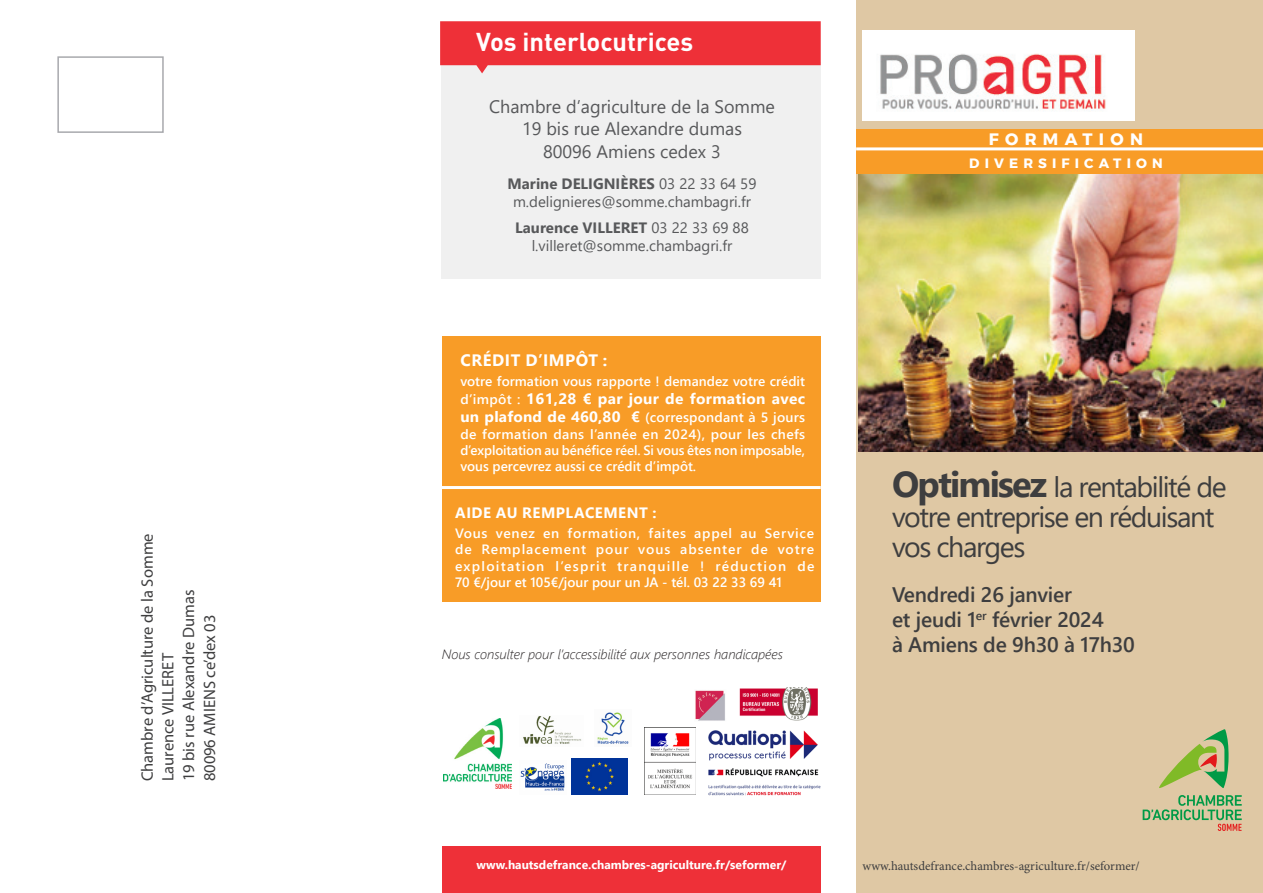
<style>
.page{position:relative;width:1263px;height:893px;background:#fff}
.page>*{position:absolute;margin:0;border:0;box-sizing:border-box;transform-origin:0 0}
.t1{font:28.5px/30px "Segoe UI";letter-spacing:-.05em;color:#3e3e3f}
.t2{font:700 25.5px "DIN";color:#fff}
.t3{font:600 21px "Segoe UI";letter-spacing:-.01em;color:#3e3e3f}
.t4{font:18px/23.4px "Segoe UI";color:#57585a;text-align:center}
.t5{font:16.5px "Myriad Pro";color:#3e3e3f}
.t6{font:700 16.5px "Segoe UI";letter-spacing:.035em;color:#fff}
.t7{font:700 16.5px "Montserrat";letter-spacing:.38em;color:#fff}
.t8{font:15px/18px "Segoe UI";color:#57585a;text-align:center}
.t9{font:700 15px "Segoe UI";letter-spacing:.02em;color:#fff}
.t10{font:600 13.5px/16.2px "Segoe UI";color:#fff;text-align:justify}
.t11{font:italic 300 13.5px "Segoe UI";color:#231f20}
.t12{font:700 13.5px "Montserrat";letter-spacing:.38em;color:#fff}
.t13{font:12.75px "Minion Pro";color:#3e3e3f}
.t14{font:700 12px "Segoe UI";color:#fff}
.s1{font-weight:700}
.s2{font-weight:600;font-size:13.5px}
.s3{font-weight:700;font-size:15px}
.s4{font-weight:700;font-size:36px}
</style>
<div class="page">
<div style="left:441px;top:62px;width:380px;height:217px;background:#f0f0f0"></div>
<div style="left:442px;top:846px;width:379px;height:47px;background:#ee3038"></div>
<div style="left:57px;top:56px;width:107px;height:77px;border:2px solid #a8a9ad"></div>
<svg style="left:440px;top:21px;width:381px;height:52px;background:#ee4d54"></svg>
<div style="left:442px;top:336px;width:379px;height:156px;background:#f89c27"></div>
<div style="left:442px;top:492px;width:379px;height:110px;background:#f89c27"></div>
<div style="left:856px;top:0;width:407px;height:893px;background:#dfc8a4"></div>
<img style="left:862px;top:31px;width:273px;height:89px">
<div style="left:856px;top:129px;width:407px;height:45px;background:#f89c27"></div>
<hr style="left:856px;top:147px;width:407px;height:3px;background:#fff">
<img style="left:859px;top:174px;width:404px;height:278px">
<img style="left:520px;top:763px;width:45px;height:28px">
<img style="left:571px;top:759px;width:57px;height:35px">
<img style="left:444px;top:718px;width:68px;height:70px">
<img style="left:523px;top:716px;width:59px;height:28px">
<img style="left:644px;top:727px;width:52px;height:67px">
<img style="left:695px;top:690px;width:30px;height:31px">
<img style="left:597px;top:712px;width:32px;height:32px">
<img style="left:739px;top:687px;width:79px;height:34px">
<img style="left:708px;top:730px;width:113px;height:66px">
<hr style="left:442px;top:486px;width:379px;height:3px;background:#fff">
<svg style="left:1159px;top:729px;width:69px;height:59px"></svg>
<svg style="left:1143px;top:795px;width:99px;height:36px"></svg>
<p class="t5" style="left:137px;top:781px;width:249px;rotate:-90deg">Chambre d’Agriculture de la Somme</p>
<p class="t5" style="left:158px;top:781px;width:130px;rotate:-90deg">Laurence VILLERET</p>
<p class="t5" style="left:179px;top:781px;width:193px;rotate:-90deg">19 bis rue Alexandre Dumas</p>
<p class="t5" style="left:199px;top:781px;width:168px;rotate:-90deg">80096 AMIENS ce’dex 03</p>
<p class="t2" style="left:476px;top:25px;width:219px">Vos interlocutrices</p>
<p class="t4" style="left:489px;top:93px;width:287px">Chambre d’agriculture de la Somme</p>
<p class="t4" style="left:522px;top:115px;width:221px">19 bis rue Alexandre dumas<br>80096 Amiens cedex 3</p>
<p class="t8" style="left:507px;top:173px;width:250px"><span class="s1">Marine DELIGNIÈRES</span> 03 22 33 64 59 m.delignieres@somme.chambagri.fr</p>
<p class="t8" style="left:515px;top:218px;width:235px"><span class="s1">Laurence VILLERET</span> 03 22 33 69 88 l.villeret@somme.chambagri.fr</p>
<p class="t6" style="left:461px;top:345px;width:148px">CRÉDIT D’IMPÔT :</p>
<p class="t10" style="left:460px;top:372px;width:346px">votre formation vous rapporte ! demandez votre crédit</p>
<p class="t9" style="left:460px;top:385px;width:346px"><span class="s2">d’impôt :</span> 161,28 € par jour de formation avec</p>
<p class="t10" style="left:460px;top:408px;width:346px"><span class="s3">un plafond de 460,80 €</span> (correspondant à 5 jours de formation dans l’année en 2024), pour les chefs d’exploitation au bénéfice réel. Si vous êtes non imposable, vous percevrez aussi ce crédit d’impôt.</p>
<p class="t9" style="left:455px;top:498px;width:203px">AIDE AU REMPLACEMENT :</p>
<p class="t10" style="left:455px;top:524px;width:361px">Vous venez en formation, faites appel au Service de Remplacement pour vous absenter de votre exploitation l’esprit tranquille ! réduction de 70 €/jour et 105€/jour pour un JA - tél. 03 22 33 69 41</p>
<p class="t11" style="left:442px;top:641px;width:343px">Nous consulter pour l’accessibilité aux personnes handicapées</p>
<p class="t7" style="left:989px;top:126px;width:156px">FORMATION</p>
<p class="t12" style="left:969px;top:152px;width:195px">DIVERSIFICATION</p>
<p class="t1" style="left:892px;top:470px;width:336px"><span class="s4">Optimisez</span> la rentabilité de votre entreprise en réduisant vos charges</p>
<p class="t3" style="left:892px;top:575px;width:181px">Vendredi 26 janvier</p>
<p class="t3" style="left:892px;top:600px;width:213px">et jeudi 1<sup>er</sup> février 2024</p>
<p class="t3" style="left:892px;top:625px;width:244px">à Amiens de 9h30 à 17h30</p>
<p class="t14" style="left:476px;top:854px;width:311px">www.hautsdefrance.chambres-agriculture.fr/seformer/</p>
<p class="t13" style="left:862px;top:857px;width:279px">www.hautsdefrance.chambres-agriculture.fr/seformer/</p>
</div>
